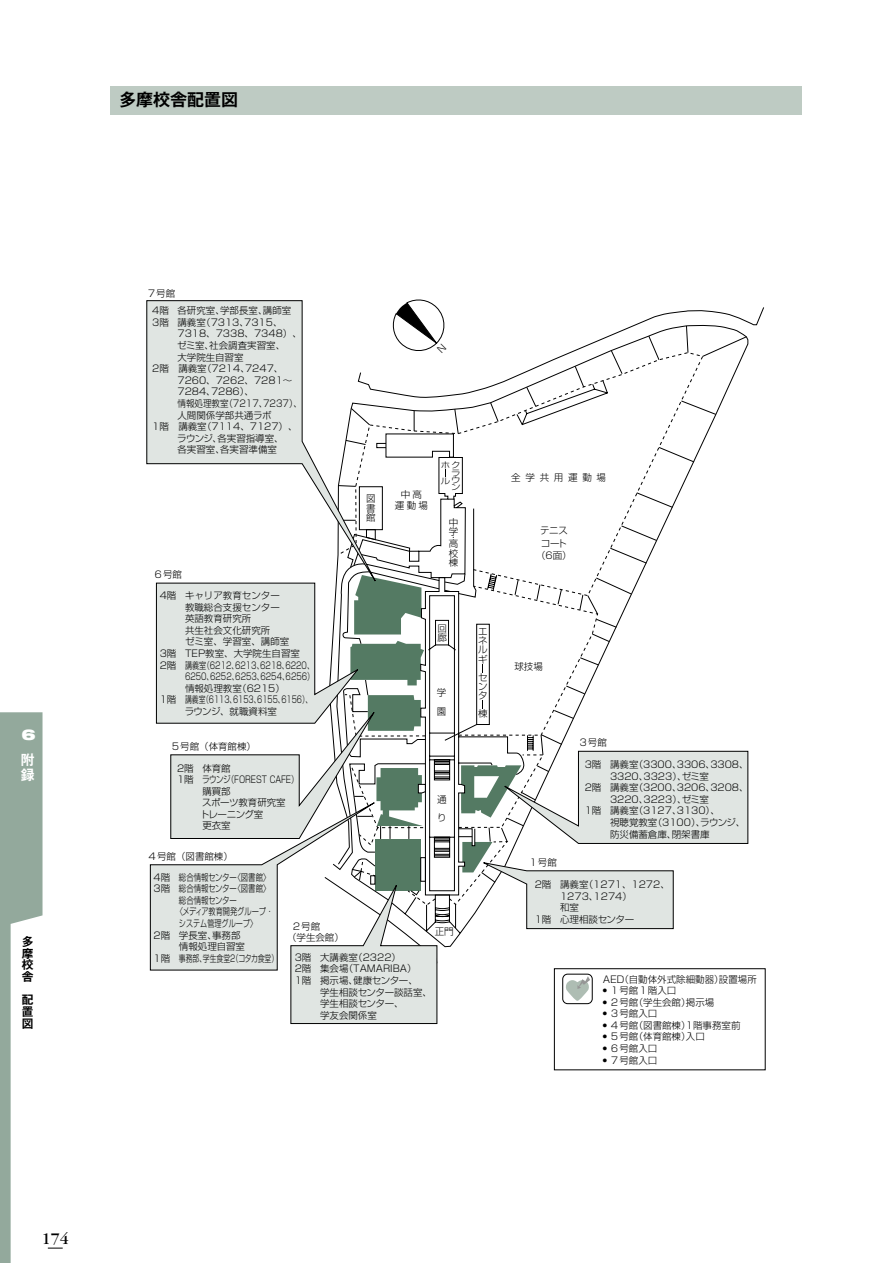
<style>
.page{position:relative;width:893px;height:1263px;background:#fff}
.page>*{position:absolute;margin:0;border:0;box-sizing:border-box;transform-origin:0 0}
.t1{font:700 16.95px "Gothic MB101 Pr 6 N De";color:#000}
.t2{font:16.95px "Garamond";color:#000}
.t3{font:900 expanded 14.85px "Helvetica Neue";color:#fff}
.t4{font:700 13.8px/14.2px "Gothic MB101 Pr 6 N De";color:#fff}
.t5{font:700 11.7px/11.7px "Gothic MB101 Pr 6 N De";color:#000;text-align:justify}
.t6{font:300 9.45px/9.4px "Shin Go Pr 6 N";color:#000}
.t7{font:300 9.45px "Shin Go Pr 6 N";color:#000;scale:.9 1}
.t8{font:300 9.45px "Shin Go Pr 6 N";color:#000;scale:.76 1}
.t9{font:300 9.45px "Shin Go Pr 6 N";color:#000;scale:.75 1}
.t10{font:300 9.45px "Shin Go Pr 6 N";letter-spacing:-.03em;color:#000}
.t11{font:300 9.45px "Shin Go Pr 6 N";letter-spacing:-.03em;color:#000;scale:.78 1}
.t12{font:300 9.45px "Shin Go Pr 6 N";letter-spacing:-.05em;color:#000}
.t13{font:300 9.45px "Shin Go Pr 6 N";letter-spacing:.5em;color:#000}
.t14{font:300 8.1px/7.8px "Shin Go Pr 6 N";color:#000;text-align:right;scale:1.18 1}
</style>
<div class="page">
<svg style="left:381px;top:299px;width:366px;height:276px"></svg>
<svg style="left:146px;top:300px;width:235px;height:275px"></svg>
<div style="left:377px;top:443px;width:17px;height:5px;background:#fff"></div>
<div style="left:377px;top:443px;width:17px;height:5px;border:1px solid #000"></div>
<svg style="left:386px;top:433px;width:68px;height:24px"></svg>
<svg style="left:150px;top:575px;width:598px;height:449px"></svg>
<div style="left:562px;top:974px;width:30px;height:30px;border:1px solid #000;border-radius:5px"></div>
<div style="left:554px;top:968px;width:211px;height:102px;border:1px solid #000"></div>
<div style="left:359px;top:486px;width:24px;height:44px;border:1px solid #000"></div>
<svg style="left:366px;top:529px;width:10px;height:11px"></svg>
<div style="left:111px;top:86px;width:690px;height:28px;background:#becbc3"></div>
<svg style="left:0;top:712px;width:63px;height:551px"></svg>
<svg style="left:396px;top:303px;width:51px;height:50px"></svg>
<h1 class="t1" style="left:119px;top:86px;width:121px">多摩校舎配置図</h1>
<h2 class="t3" style="left:22px;top:725px;width:16px">6</h2>
<h3 class="t4" style="left:21px;top:752px;width:15px">附録</h3>
<p class="t5" style="left:22px;top:935px;width:13px">多摩校舎</p>
<p class="t5" style="left:22px;top:993px;width:13px">配置図</p>
<h1 class="t2" style="left:42px;top:1229px;width:29px">174</h1>
<p class="t6" style="left:147px;top:284px;width:30px;line-height:17.4px;text-align:center">７号館<br>4階</p>
<p class="t6" style="left:152px;top:305px;width:141px">　　 各研究室、学部長室、講師室</p>
<p class="t6" style="left:152px;top:317px;width:132px">3階 講義室（7313、7315、</p>
<p class="t6" style="left:177px;top:328px;width:126px">7318、7338、7348）、</p>
<p class="t6" style="left:177px;top:340px;width:109px">ゼミ室、社会調査実習室、</p>
<p class="t6" style="left:177px;top:351px;width:68px">大学院生自習室</p>
<p class="t6" style="left:152px;top:363px;width:133px">2階　講義室（7214、7247、</p>
<p class="t6" style="left:177px;top:375px;width:116px">7260、7262、7281～</p>
<p class="t6" style="left:177px;top:386px;width:78px">7284、7286）、</p>
<p class="t7" style="left:177px;top:396px;width:140px">情報処理教室（7217、7237）、</p>
<p class="t6" style="left:177px;top:409px;width:96px">人間関係学部共通ラボ</p>
<p class="t6" style="left:152px;top:421px;width:147px">1階　講義室（7114、7127）、</p>
<p class="t6" style="left:177px;top:433px;width:108px">ラウンジ、各実習指導室、</p>
<p class="t6" style="left:177px;top:444px;width:101px">各実習室、各実習準備室</p>
<p class="t6" style="left:160px;top:563px;width:122px;line-height:20.7px;text-indent:-6px">６号館<br>4階 キャリア教育センター</p>
<p class="t6" style="left:185px;top:600px;width:106px;line-height:11.6px">教職総合支援センター英語教育研究所<br>共生社会文化研究所<br>ゼミ室、学習室、講師室</p>
<p class="t6" style="left:160px;top:658px;width:156px;line-height:11.4px;text-align:right">2階 講義室（6212、6213、6218、6220、<br>6250、6252、6253、6254、6256）</p>
<p class="t6" style="left:185px;top:648px;width:117px">TEP教室、大学院生自習室</p>
<p class="t6" style="left:185px;top:683px;width:101px">情報処理教室（6215）</p>
<p class="t6" style="left:160px;top:694px;width:154px">1階 講義室（6113、6153、6155、6156）、</p>
<p class="t6" style="left:185px;top:705px;width:94px">ラウンジ、就職資料室</p>
<p class="t6" style="left:171px;top:741px;width:87px">５号館（体育館棟）</p>
<p class="t6" style="left:177px;top:762px;width:55px">2階 体育館</p>
<p class="t6" style="left:177px;top:774px;width:123px">1階 ラウンジ（FOREST CAFE）</p>
<p class="t6" style="left:202px;top:785px;width:30px">購買部</p>
<p class="t6" style="left:202px;top:797px;width:85px">スポーツ教育研究室</p>
<p class="t12" style="left:200px;top:806px;width:64px">トレーニング室</p>
<p class="t6" style="left:202px;top:820px;width:30px">更衣室</p>
<p class="t6" style="left:160px;top:648px;width:18px">3階</p>
<p class="t6" style="left:366px;top:493px;width:11px;text-align:justify">図書館</p>
<p class="t6" style="left:395px;top:487px;width:35px;line-height:11.4px;text-align:center">中高運動場</p>
<p class="t14" style="left:441px;top:460px;width:18px">ホクラルウ</p>
<p class="t14" style="left:451px;top:483px;width:10px">ン</p>
<p class="t6" style="left:449px;top:516px;width:11px">中学</p>
<p class="t6" style="left:449px;top:532px;width:11px">・</p>
<p class="t6" style="left:449px;top:538px;width:11px;text-align:justify">高校棟</p>
<p class="t6" style="left:437px;top:622px;width:11px">回廊</p>
<p class="t6" style="left:437px;top:682px;width:11px;line-height:18.9px">学園</p>
<p class="t6" style="left:437px;top:789px;width:11px;line-height:18.8px">通り</p>
<p class="t6" style="left:154px;top:845px;width:118px;line-height:20.7px;text-indent:-6px">４号館（図書館棟）<br>4階 総合情報センター〈図書館〉</p>
<p class="t6" style="left:154px;top:883px;width:118px">3階 総合情報センター〈図書館〉</p>
<p class="t11" style="left:179px;top:892px;width:76px">総合情報センター</p>
<p class="t8" style="left:176px;top:904px;width:130px">〈メディア教育開発グループ・</p>
<p class="t6" style="left:154px;top:929px;width:65px">2階 学長室、</p>
<p class="t9" style="left:179px;top:916px;width:106px">システム管理グループ〉</p>
<p class="t6" style="left:212px;top:929px;width:30px">事務部</p>
<p class="t6" style="left:179px;top:941px;width:68px">情報処理自習室</p>
<p class="t6" style="left:154px;top:953px;width:126px">1階 事務部、学生食堂2（コタカ食堂）</p>
<p class="t6" style="left:287px;top:919px;width:58px;line-height:11.4px;text-indent:5px">２号館<br>（学生会館）</p>
<p class="t6" style="left:295px;top:952px;width:108px">3階 大講義室（2322）</p>
<p class="t6" style="left:295px;top:963px;width:123px">2階 集会場（TAMARIBA）</p>
<p class="t6" style="left:295px;top:975px;width:125px">1階 掲示場、健康センター、</p>
<p class="t6" style="left:320px;top:986px;width:114px">学生相談センター談話室、</p>
<p class="t10" style="left:320px;top:996px;width:85px">学生相談センター、</p>
<p class="t6" style="left:320px;top:1010px;width:58px">学友会関係室</p>
<p class="t6" style="left:435px;top:926px;width:20px">正門</p>
<p class="t6" style="left:478px;top:626px;width:11px;line-height:9px;text-align:justify">エネルギ</p>
<p class="t6" style="left:478px;top:672px;width:11px;line-height:8.7px;text-align:justify">センタ</p>
<p class="t6" style="left:478px;top:708px;width:11px">棟</p>
<p class="t13" style="left:511px;top:470px;width:96px">全学共用運動場</p>
<p class="t6" style="left:536px;top:523px;width:37px;line-height:12.6px;text-align:center">テニスコート（6面）</p>
<p class="t6" style="left:514px;top:661px;width:30px">球技場</p>
<p class="t6" style="left:578px;top:737px;width:30px">３号館</p>
<p class="t6" style="left:585px;top:759px;width:165px">3階 講義室（3300、3306、3308、</p>
<p class="t6" style="left:610px;top:770px;width:100px">3320、3323）、ゼミ室</p>
<p class="t6" style="left:585px;top:782px;width:165px">2階 講義室（3200、3206、3208、</p>
<p class="t6" style="left:610px;top:793px;width:100px">3220、3223）、ゼミ室</p>
<p class="t6" style="left:610px;top:805px;width:111px">講義室（3127、3130）、</p>
<p class="t6" style="left:610px;top:817px;width:137px">視聴覚教室（3100）、ラウンジ、</p>
<p class="t6" style="left:610px;top:828px;width:101px">防災備蓄倉庫、閉架書庫</p>
<p class="t6" style="left:585px;top:805px;width:18px">1階</p>
<p class="t6" style="left:528px;top:857px;width:30px">１号館</p>
<p class="t6" style="left:535px;top:879px;width:137px">2階 講義室（1271、1272、</p>
<p class="t6" style="left:560px;top:891px;width:73px">1273、1274）</p>
<p class="t6" style="left:560px;top:902px;width:20px">和室</p>
<p class="t6" style="left:535px;top:914px;width:101px">1階 心理相談センター</p>
<p class="t6" style="left:602px;top:973px;width:157px">ＡＥＤ（自動体外式除細動器）設置場所</p>
<p class="t6" style="left:603px;top:985px;width:84px"><sup>●</sup> １号館１階入口　</p>
<p class="t6" style="left:603px;top:996px;width:113px"><sup>●</sup> ２号館（学生会館）掲示場</p>
<p class="t6" style="left:603px;top:1008px;width:56px"><sup>●</sup> ３号館入口</p>
<p class="t6" style="left:603px;top:1020px;width:139px"><sup>●</sup> ４号館（図書館棟）1階事務室前</p>
<p class="t6" style="left:603px;top:1031px;width:103px"><sup>●</sup> ５号館（体育館棟）入口</p>
<p class="t6" style="left:603px;top:1043px;width:56px"><sup>●</sup> ６号館入口</p>
<p class="t6" style="left:603px;top:1054px;width:56px"><sup>●</sup> ７号館入口</p>
</div>
